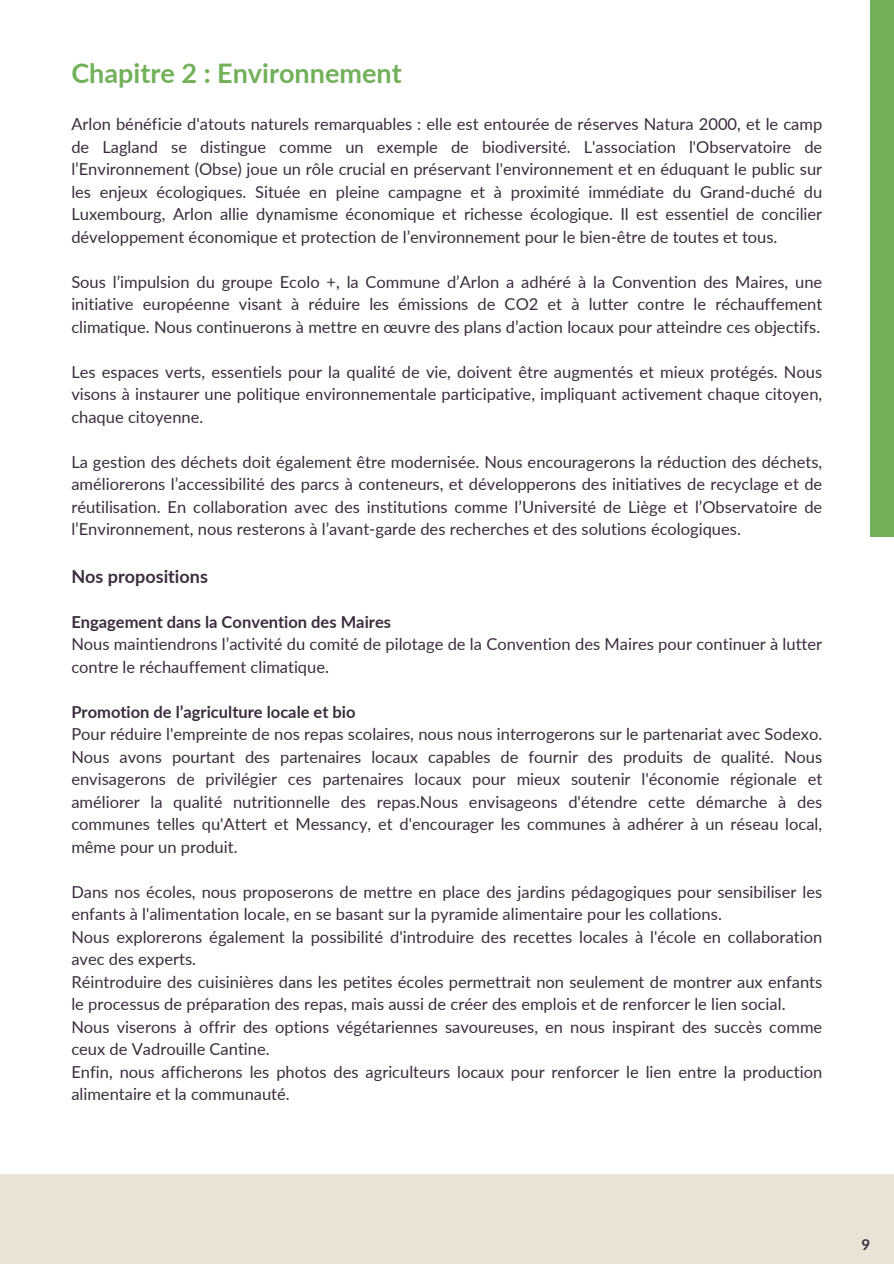
<style>
.page{position:relative;width:894px;height:1264px;background:#fff}
.page>*{position:absolute;margin:0;border:0;box-sizing:border-box;transform-origin:0 0}
.t1{font:700 27px "Lato";color:#72b159}
.t2{font:700 18px "Lato";color:#3b2d3d}
.t3{font:16.5px/22.5px "Lato";color:#3b2d3d}
.t4{font:700 16.5px "Lato";color:#3b2d3d}
.t5{font:700 15px "Lato";color:#3b2d3d}
</style>
<div class="page">
<div style="left:870px;top:0;width:23px;height:536px;background:#72b159"></div>
<div style="left:0;top:1174px;width:893px;height:89px;background:#ebe2d6"></div>
<p class="t1" style="left:71px;top:56px;width:332px">Chapitre 2 : Environnement</p>
<h1 class="t3" style="left:71px;top:113px;width:752px;text-align:justify">Arlon bénéficie d'atouts naturels remarquables : elle est entourée de réserves Natura 2000, et le camp de Lagland se distingue comme un exemple de biodiversité. L'association l'Observatoire de l’Environnement (Obse) joue un rôle crucial en préservant l'environnement et en éduquant le public sur les enjeux écologiques. Située en pleine campagne et à proximité immédiate du Grand-duché du Luxembourg, Arlon allie dynamisme économique et richesse écologique. Il est essentiel de concilier développement économique et protection de l’environnement pour le bien-être de toutes et tous.</h1>
<p class="t3" style="left:71px;top:270px;width:752px;text-align:justify">Sous l’impulsion du groupe Ecolo +, la Commune d’Arlon a adhéré à la Convention des Maires, une initiative européenne visant à réduire les émissions de CO2 et à lutter contre le réchauffement climatique. Nous continuerons à mettre en œuvre des plans d’action locaux pour atteindre ces objectifs.</p>
<p class="t3" style="left:71px;top:360px;width:752px;text-align:justify">Les espaces verts, essentiels pour la qualité de vie, doivent être augmentés et mieux protégés. Nous visons à instaurer une politique environnementale participative, impliquant activement chaque citoyen, chaque citoyenne.</p>
<p class="t3" style="left:71px;top:450px;width:752px;text-align:justify">La gestion des déchets doit également être modernisée. Nous encouragerons la réduction des déchets, améliorerons l’accessibilité des parcs à conteneurs, et développerons des initiatives de recyclage et de réutilisation. En collaboration avec des institutions comme l’Université de Liège et l’Observatoire de l’Environnement, nous resterons à l’avant-garde des recherches et des solutions écologiques.</p>
<p class="t2" style="left:71px;top:565px;width:138px">Nos propositions</p>
<h2 class="t4" style="left:71px;top:611px;width:321px">Engagement dans la Convention des Maires</h2>
<p class="t3" style="left:71px;top:632px;width:752px">Nous maintiendrons l’activité du comité de pilotage de la Convention des Maires pour continuer à lutter contre le réchauffement climatique.</p>
<p class="t4" style="left:71px;top:701px;width:286px">Promotion de l’agriculture locale et bio</p>
<p class="t3" style="left:71px;top:722px;width:752px;text-align:justify">Pour réduire l'empreinte de nos repas scolaires, nous nous interrogerons sur le partenariat avec Sodexo.<br>Nous avons pourtant des partenaires locaux capables de fournir des produits de qualité. Nous envisagerons de privilégier ces partenaires locaux pour mieux soutenir l'économie régionale et améliorer la qualité nutritionnelle des repas.Nous envisageons d'étendre cette démarche à des communes telles qu'Attert et Messancy, et d'encourager les communes à adhérer à un réseau local, même pour un produit.</p>
<p class="t3" style="left:71px;top:880px;width:752px">Dans nos écoles, nous proposerons de mettre en place des jardins pédagogiques pour sensibiliser les enfants à l'alimentation locale, en se basant sur la pyramide alimentaire pour les collations.</p>
<p class="t3" style="left:71px;top:925px;width:752px">Nous explorerons également la possibilité d'introduire des recettes locales à l'école en collaboration avec des experts.</p>
<p class="t3" style="left:71px;top:970px;width:752px">Réintroduire des cuisinières dans les petites écoles permettrait non seulement de montrer aux enfants le processus de préparation des repas, mais aussi de créer des emplois et de renforcer le lien social.</p>
<p class="t3" style="left:71px;top:1015px;width:752px">Nous viserons à offrir des options végétariennes savoureuses, en nous inspirant des succès comme ceux de Vadrouille Cantine.</p>
<p class="t3" style="left:71px;top:1060px;width:752px">Enfin, nous afficherons les photos des agriculteurs locaux pour renforcer le lien entre la production alimentaire et la communauté.</p>
<p class="t5" style="left:861px;top:1234px;width:10px">9</p>
</div>
